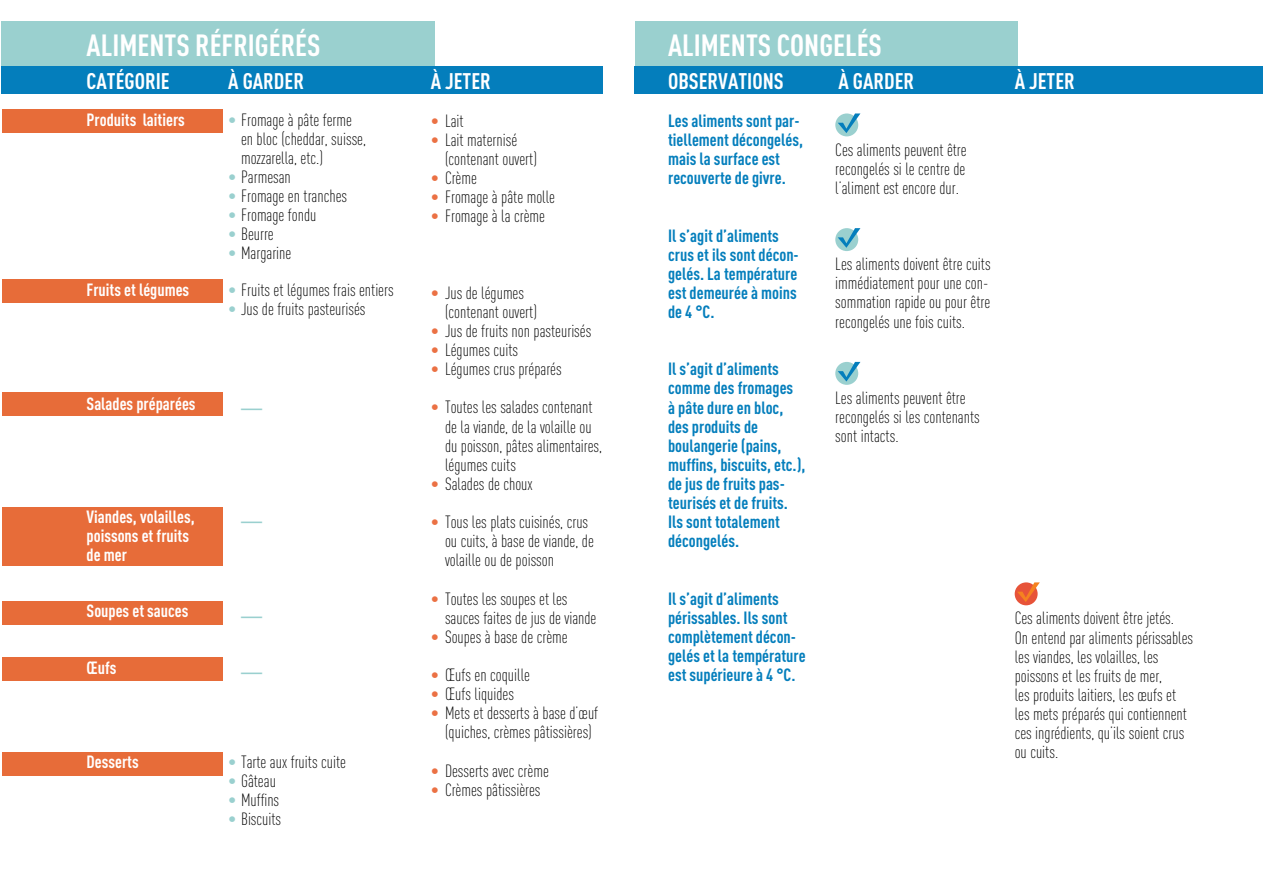
<style>
.page{position:relative;width:1263px;height:893px;background:#fff}
.page>*{position:absolute;margin:0;border:0;box-sizing:border-box;transform-origin:0 0}
.t1{font:700 condensed 30.3px "DINOT";color:#fff}
.t2{font:700 condensed 22.35px "DINOT";color:#fff}
.t3{font:300 condensed 17.55px/19px "DINOT";color:#000}
.t4{font:700 condensed 17.55px/19px "DINOT";color:#047ebc}
.t5{font:700 condensed 17.55px/18.9px "DINOT";color:#fff}
.t6{font:700 17.55px "DINOT";color:#9ad0cf;scale:2 1}
.s1{color:#9ad0cf}
.s2{color:#eb7144}
</style>
<div class="page">
<div style="left:2px;top:21px;width:433px;height:45px;background:#9ad0cf"></div>
<div style="left:2px;top:66px;width:601px;height:28px;background:#047ebc"></div>
<div style="left:2px;top:109px;width:220px;height:23px;background:#e76c39"></div>
<div style="left:2px;top:392px;width:220px;height:24px;background:#e76c39"></div>
<div style="left:2px;top:602px;width:220px;height:23px;background:#e76c39"></div>
<div style="left:2px;top:507px;width:220px;height:59px;background:#e76c39"></div>
<div style="left:2px;top:279px;width:220px;height:24px;background:#e76c39"></div>
<div style="left:2px;top:752px;width:220px;height:24px;background:#e76c39"></div>
<div style="left:2px;top:657px;width:220px;height:23px;background:#e76c39"></div>
<div style="left:635px;top:21px;width:382px;height:45px;background:#9ad0cf"></div>
<div style="left:635px;top:66px;width:628px;height:28px;background:#047ebc"></div>
<div style="left:1015px;top:582px;width:23px;height:23px;background:#e75339;border-radius:50%"></div>
<svg style="left:1017px;top:582px;width:23px;height:20px"></svg>
<div style="left:835px;top:113px;width:23px;height:23px;background:#9ad0cf;border-radius:50%"></div>
<svg style="left:838px;top:113px;width:22px;height:20px"></svg>
<svg style="left:835px;top:228px;width:23px;height:23px"></svg>
<svg style="left:838px;top:228px;width:22px;height:20px"></svg>
<svg style="left:835px;top:362px;width:23px;height:23px"></svg>
<svg style="left:838px;top:362px;width:22px;height:20px"></svg>
<h1 class="t1" style="left:87px;top:26px;width:235px">ALIMENTS RÉFRIGÉRÉS</h1>
<p class="t2" style="left:87px;top:67px;width:85px">CATÉGORIE</p>
<p class="t2" style="left:228px;top:67px;width:77px">À GARDER</p>
<p class="t5" style="left:87px;top:111px;width:100px">Produits laitiers</p>
<p class="t3" style="left:241px;top:111px;width:127px;text-indent:-13px"><span class="s1">•</span> Fromage à pâte ferme en bloc (cheddar, suisse, mozzarella, etc.)</p>
<p class="t3" style="left:228px;top:167px;width:64px"><span class="s1">•</span> Parmesan</p>
<p class="t3" style="left:228px;top:186px;width:120px"><span class="s1">•</span> Fromage en tranches</p>
<p class="t3" style="left:228px;top:205px;width:90px"><span class="s1">•</span> Fromage fondu</p>
<p class="t3" style="left:228px;top:224px;width:47px"><span class="s1">•</span> Beurre</p>
<p class="t3" style="left:228px;top:243px;width:65px"><span class="s1">•</span> Margarine</p>
<p class="t5" style="left:87px;top:280px;width:104px">Fruits et légumes</p>
<p class="t3" style="left:228px;top:281px;width:167px"><span class="s1">•</span> Fruits et légumes frais entiers</p>
<p class="t3" style="left:228px;top:300px;width:139px"><span class="s1">•</span> Jus de fruits pasteurisés</p>
<p class="t5" style="left:87px;top:394px;width:110px">Salades préparées</p>
<p class="t6" style="left:241px;top:389px;width:12px">_</p>
<p class="t5" style="left:87px;top:507px;width:110px">Viandes, volailles, poissons et fruits de mer</p>
<p class="t5" style="left:87px;top:601px;width:103px">Soupes et sauces</p>
<p class="t6" style="left:241px;top:596px;width:12px">_</p>
<p class="t5" style="left:87px;top:658px;width:31px">Œufs</p>
<p class="t6" style="left:241px;top:653px;width:12px">_</p>
<p class="t5" style="left:87px;top:752px;width:54px">Desserts</p>
<p class="t3" style="left:228px;top:752px;width:119px"><span class="s1">•</span> Tarte aux fruits cuite</p>
<p class="t3" style="left:228px;top:771px;width:49px"><span class="s1">•</span> Gâteau</p>
<p class="t3" style="left:228px;top:790px;width:52px"><span class="s1">•</span> Muffins</p>
<p class="t3" style="left:228px;top:809px;width:54px"><span class="s1">•</span> Biscuits</p>
<p class="t2" style="left:431px;top:67px;width:62px">À JETER</p>
<p class="t3" style="left:431px;top:111px;width:34px"><span class="s2">•</span> Lait</p>
<p class="t3" style="left:445px;top:130px;width:93px;text-indent:-14px"><span class="s2">•</span> Lait maternisé (contenant ouvert)</p>
<p class="t3" style="left:431px;top:169px;width:48px"><span class="s2">•</span> Crème</p>
<p class="t3" style="left:431px;top:188px;width:126px"><span class="s2">•</span> Fromage à pâte molle</p>
<p class="t3" style="left:431px;top:207px;width:116px"><span class="s2">•</span> Fromage à la crème</p>
<p class="t3" style="left:445px;top:283px;width:93px;text-indent:-14px"><span class="s2">•</span> Jus de légumes (contenant ouvert)</p>
<p class="t3" style="left:431px;top:321px;width:162px"><span class="s2">•</span> Jus de fruits non pasteurisés</p>
<p class="t3" style="left:431px;top:341px;width:89px"><span class="s2">•</span> Légumes cuits</p>
<p class="t3" style="left:431px;top:360px;width:133px"><span class="s2">•</span> Légumes crus préparés</p>
<p class="t3" style="left:445px;top:398px;width:159px;text-indent:-14px"><span class="s2">•</span> Toutes les salades contenant de la viande, de la volaille ou du poisson, pâtes alimentaires, légumes cuits</p>
<p class="t3" style="left:431px;top:474px;width:104px"><span class="s2">•</span> Salades de choux</p>
<p class="t3" style="left:445px;top:512px;width:150px;text-indent:-14px"><span class="s2">•</span> Tous les plats cuisinés, crus ou cuits, à base de viande, de volaille ou de poisson</p>
<p class="t3" style="left:445px;top:589px;width:153px;text-indent:-14px"><span class="s2">•</span> Toutes les soupes et les sauces faites de jus de viande</p>
<p class="t3" style="left:431px;top:627px;width:138px"><span class="s2">•</span> Soupes à base de crème</p>
<p class="t3" style="left:431px;top:665px;width:101px"><span class="s2">•</span> Œufs en coquille</p>
<p class="t3" style="left:431px;top:684px;width:85px"><span class="s2">•</span> Œufs liquides</p>
<p class="t3" style="left:431px;top:704px;width:169px;text-align:center"><span class="s2">•</span> Mets et desserts à base d’œuf (quiches, crèmes pâtissières)</p>
<p class="t3" style="left:431px;top:761px;width:120px"><span class="s2">•</span> Desserts avec crème</p>
<p class="t3" style="left:431px;top:780px;width:111px"><span class="s2">•</span> Crèmes pâtissières</p>
<h1 class="t1" style="left:668px;top:26px;width:215px">ALIMENTS CONGELÉS</h1>
<p class="t2" style="left:668px;top:67px;width:117px">OBSERVATIONS</p>
<p class="t2" style="left:838px;top:67px;width:77px">À GARDER</p>
<p class="t2" style="left:1015px;top:68px;width:62px">À JETER</p>
<p class="t4" style="left:668px;top:111px;width:136px">Les aliments sont par&shy;tiellement décongelés, mais la surface est recouverte de givre.</p>
<p class="t4" style="left:668px;top:226px;width:132px">Il s’agit d’aliments crus et ils sont décon&shy;gelés. La température est demeurée à moins de 4 °C.</p>
<p class="t4" style="left:668px;top:359px;width:139px">Il s’agit d’aliments comme des fromages<br>à pâte dure en bloc, des produits de boulangerie (pains, muffins, biscuits, etc.), de jus de fruits pas&shy;teurisés et de fruits.<br>Ils sont totalement décongelés.</p>
<p class="t4" style="left:668px;top:589px;width:139px">Il s’agit d’aliments périssables. Ils sont complètement décon&shy;gelés et la température est supérieure à 4 °C.</p>
<p class="t3" style="left:835px;top:140px;width:133px;text-align:justify">Ces aliments peuvent être recongelés si le centre de l’aliment est encore dur.</p>
<p class="t3" style="left:835px;top:255px;width:157px">Les aliments doivent être cuits immédiatement pour une con&shy;sommation rapide ou pour être recongelés une fois cuits.</p>
<p class="t3" style="left:835px;top:388px;width:146px">Les aliments peuvent être recongelés si les contenants sont intacts.</p>
<p class="t3" style="left:1015px;top:609px;width:180px">Ces aliments doivent être jetés.<br>On entend par aliments périssables les viandes, les volailles, les poissons et les fruits de mer,<br>les produits laitiers, les œufs et les mets préparés qui contiennent ces ingrédients, qu’ils soient crus ou cuits.</p>
</div>
